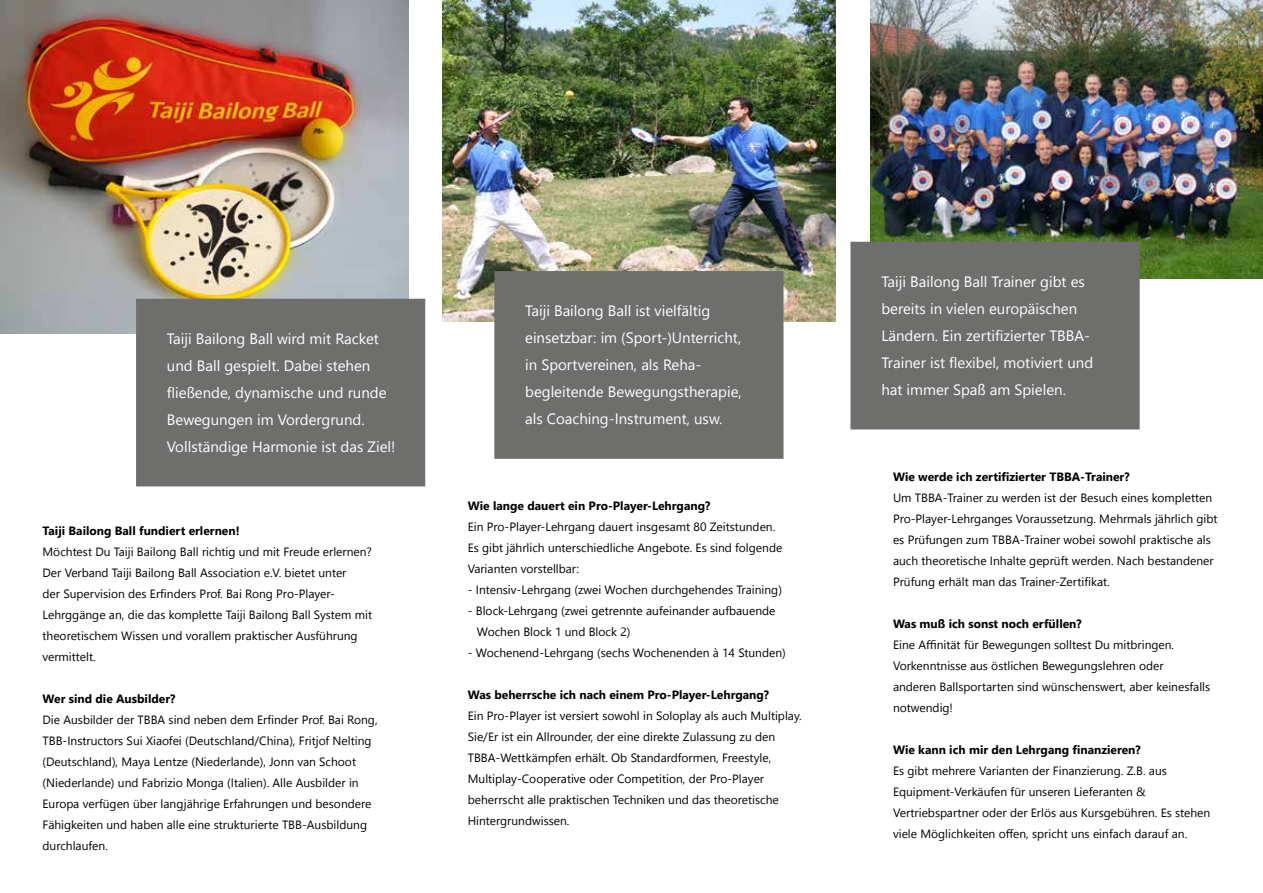
<style>
.page{position:relative;width:1263px;height:893px;background:#fff}
.page>*{position:absolute;margin:0;border:0;box-sizing:border-box;transform-origin:0 0}
.t1{font:15px/27px "Segoe UI";color:#fff}
.t2{font:12px/21px "Segoe UI";color:#000}
.t3{font:700 12px "Segoe UI";color:#000}
</style>
<div class="page">
<img style="left:870px;top:0;width:393px;height:279px">
<img style="left:0;top:0;width:408px;height:333px">
<img style="left:443px;top:0;width:392px;height:321px">
<div style="left:136px;top:299px;width:289px;height:187px;background:#6e6e6d"></div>
<div style="left:494px;top:271px;width:289px;height:188px;background:#6e6e6d;border:2px solid #6e6e6d"></div>
<div style="left:850px;top:242px;width:290px;height:187px;background:#6e6e6d;border:2px solid #6e6e6d"></div>
<p class="t1" style="left:167px;top:325px;width:230px">Taiji Bailong Ball wird mit Racket und Ball gespielt. Dabei stehen fließende, dynamische und runde<br>Bewegungen im Vordergrund.<br>Vollständige Harmonie ist das Ziel!</p>
<p class="t3" style="left:43px;top:522px;width:199px">Taiji Bailong Ball fundiert erlernen!</p>
<p class="t2" style="left:43px;top:541px;width:331px">Möchtest Du Taiji Bailong Ball richtig und mit Freude erlernen?<br>Der Verband Taiji Bailong Ball Association e.V. bietet unter<br>der Supervision des Erfinders Prof. Bai Rong Pro-Player-Lehrggänge an, die das komplette Taiji Bailong Ball System mit theoretischem Wissen und vorallem praktischer Ausführung vermittelt.</p>
<p class="t3" style="left:43px;top:690px;width:134px">Wer sind die Ausbilder?</p>
<p class="t2" style="left:43px;top:709px;width:337px">Die Ausbilder der TBBA sind neben dem Erfinder Prof. Bai Rong, TBB-Instructors Sui Xiaofei (Deutschland/China), Fritjof Nelting (Deutschland), Maya Lentze (Niederlande), Jonn van Schoot (Niederlande) und Fabrizio Monga (Italien). Alle Ausbilder in Europa verfügen über langjährige Erfahrungen und besondere Fähigkeiten und haben alle eine strukturierte TBB-Ausbildung durchlaufen.</p>
<p class="t1" style="left:525px;top:297px;width:218px">Taiji Bailong Ball ist vielfältig einsetzbar: im (Sport-)Unterricht, in Sportvereinen, als Reha&shy;begleitende Bewegungstherapie, als Coaching-Instrument, usw.</p>
<p class="t3" style="left:468px;top:497px;width:244px">Wie lange dauert ein Pro-Player-Lehrgang?</p>
<p class="t2" style="left:468px;top:516px;width:316px">Ein Pro-Player-Lehrgang dauert insgesamt 80 Zeitstunden.<br>Es gibt jährlich unterschiedliche Angebote. Es sind folgende<br>Varianten vorstellbar:</p>
<p class="t2" style="left:468px;top:579px;width:316px">- Intensiv-Lehrgang (zwei Wochen durchgehendes Training)</p>
<p class="t2" style="left:477px;top:600px;width:300px;text-indent:-9px">- Block-Lehrgang (zwei getrennte aufeinander aufbauende<br>Wochen Block 1 und Block 2)</p>
<p class="t2" style="left:468px;top:642px;width:319px">- Wochenend-Lehrgang (sechs Wochenenden à 14 Stunden)</p>
<p class="t3" style="left:468px;top:686px;width:303px">Was beherrsche ich nach einem Pro-Player-Lehrgang?</p>
<p class="t2" style="left:468px;top:705px;width:335px">Ein Pro-Player ist versiert sowohl in Soloplay als auch Multiplay.<br>Sie/Er ist ein Allrounder, der eine direkte Zulassung zu den TBBA-Wettkämpfen erhält. Ob Standardformen, Freestyle, Multiplay-Cooperative oder Competition, der Pro-Player beherrscht alle praktischen Techniken und das theoretische Hintergrundwissen.</p>
<p class="t1" style="left:881px;top:268px;width:213px">Taiji Bailong Ball Trainer gibt es bereits in vielen europäischen<br>Ländern. Ein zertifizierter TBBA-<br>Trainer ist flexibel, motiviert und hat immer Spaß am Spielen.</p>
<p class="t3" style="left:893px;top:467px;width:238px">Wie werde ich zertifizierter TBBA-Trainer?</p>
<p class="t2" style="left:893px;top:486px;width:326px">Um TBBA-Trainer zu werden ist der Besuch eines kompletten Pro-Player-Lehrganges Voraussetzung. Mehrmals jährlich gibt es Prüfungen zum TBBA-Trainer wobei sowohl praktische als auch theoretische Inhalte geprüft werden. Nach bestandener Prüfung erhält man das Trainer-Zertifikat.</p>
<p class="t3" style="left:893px;top:614px;width:190px">Was muß ich sonst noch erfüllen?</p>
<p class="t2" style="left:893px;top:633px;width:319px">Eine Affinität für Bewegungen solltest Du mitbringen.<br>Vorkenntnisse aus östlichen Bewegungslehren oder<br>anderen Ballsportarten sind wünschenswert, aber keinesfalls notwendig!</p>
<p class="t3" style="left:893px;top:740px;width:249px">Wie kann ich mir den Lehrgang finanzieren?</p>
<p class="t2" style="left:893px;top:759px;width:319px">Es gibt mehrere Varianten der Finanzierung. Z.B. aus Equipment-Verkäufen für unseren Lieferanten &amp; Vertriebspartner oder der Erlös aus Kursgebühren. Es stehen viele Möglichkeiten offen, spricht uns einfach darauf an.</p>
</div>
